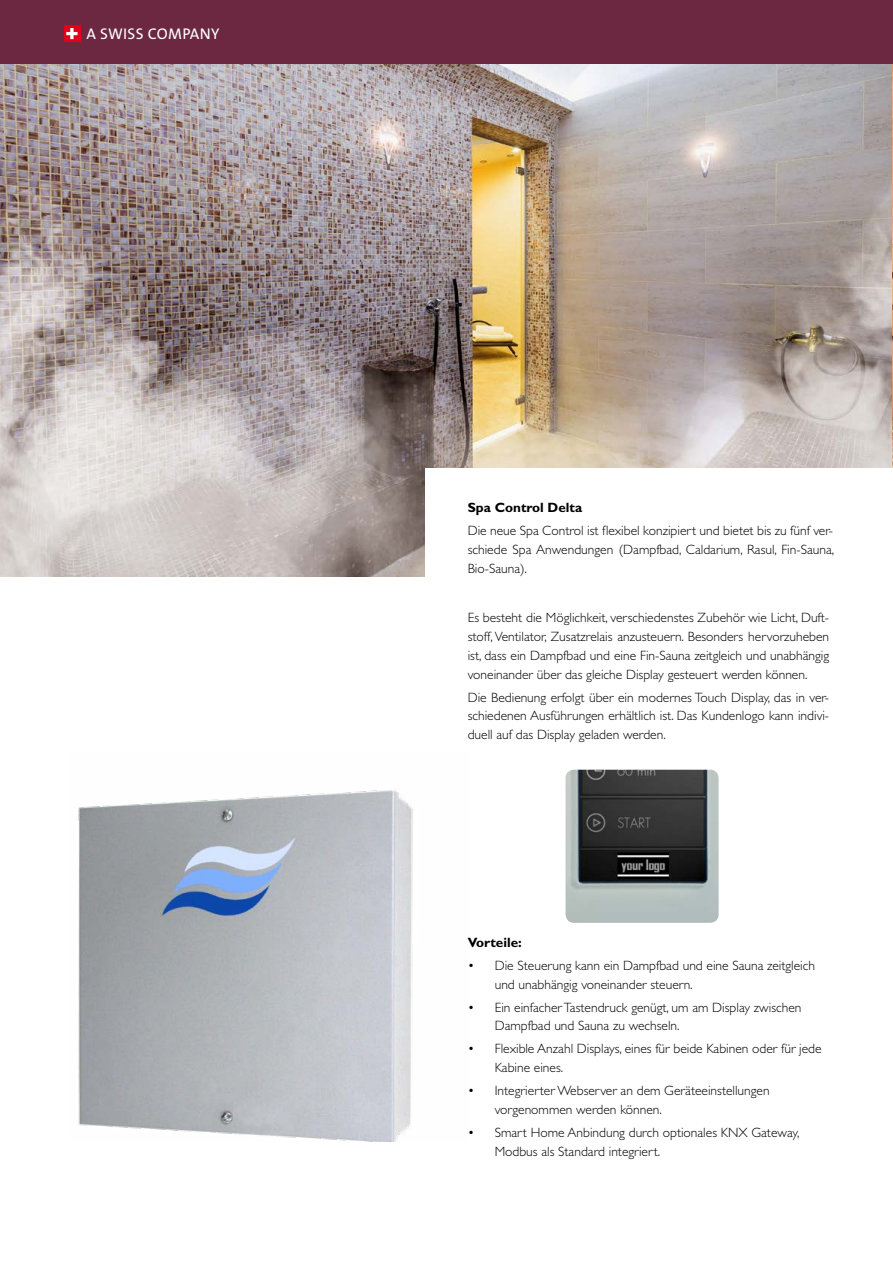
<style>
.page{position:relative;width:893px;height:1263px;background:#fff}
.page>*{position:absolute;margin:0;border:0;box-sizing:border-box;transform-origin:0 0}
.t1{font:15.6px "The Sans B W5 Plain";letter-spacing:.02em;color:#fff}
.t2{font:300 13.5px/18.8px "Gill Sans Std";color:#000}
.t3{font:700 13.5px "Gill Sans Std";color:#000}
</style>
<div class="page">
<img style="left:78px;top:790px;width:335px;height:352px">
<img style="left:0;top:64px;width:892px;height:512px">
<img style="left:566px;top:770px;width:153px;height:153px">
<div style="left:425px;top:468px;width:468px;height:121px;background:#fff"></div>
<img style="left:892px;top:64px;width:1px;height:404px">
<div style="left:0;top:0;width:893px;height:64px;background:#6c2841"></div>
<div style="left:64px;top:25px;width:16px;height:17px;background:#e2001a"></div>
<svg style="left:66px;top:28px;width:12px;height:12px"></svg>
<p class="t1" style="left:86px;top:24px;width:134px">A SWISS COMPANY</p>
<p class="t1" style="left:86px;top:30px;width:134px">A SWISS COMPANY</p>
<p class="t3" style="left:468px;top:500px;width:116px">Spa Control Delta</p>
<p class="t2" style="left:468px;top:522px;width:368px;text-align:justify">Die neue Spa Control ist flexibel konzipiert und bietet bis zu fünf ver&shy;schiede Spa Anwendungen (Dampfbad, Caldarium, Rasul, Fin-Sauna, Bio-Sauna).</p>
<p class="t2" style="left:468px;top:608px;width:363px;text-align:justify">Es besteht die Möglichkeit, verschiedenstes Zubehör wie Licht, Duft&shy;stoff, Ventilator, Zusatzrelais anzusteuern. Besonders hervorzuheben ist, dass ein Dampfbad und eine Fin-Sauna zeitgleich und unabhängig voneinander über das gleiche Display gesteuert werden können.</p>
<p class="t2" style="left:468px;top:688px;width:363px;text-align:justify">Die Bedienung erfolgt über ein modernes Touch Display, das in ver&shy;schiedenen Ausführungen erhältlich ist. Das Kundenlogo kann indivi&shy;duell auf das Display geladen werden.</p>
<p class="t3" style="left:468px;top:934px;width:56px">Vorteile:</p>
<p class="t2" style="left:495px;top:956px;width:322px;text-indent:-27px">• Die Steuerung kann ein Dampfbad und eine Sauna zeitgleich und unabhängig voneinander steuern.</p>
<p class="t2" style="left:495px;top:998px;width:308px;text-indent:-27px">• Ein einfacher Tastendruck genügt, um am Display zwischen<br>Dampfbad und Sauna zu wechseln.</p>
<p class="t2" style="left:495px;top:1040px;width:328px;text-indent:-27px">• Flexible Anzahl Displays, eines für beide Kabinen oder für jede<br>Kabine eines.</p>
<p class="t2" style="left:495px;top:1081px;width:276px;text-indent:-27px">• Integrierter Webserver an dem Geräteeinstellungen vorgenommen werden können.</p>
<p class="t2" style="left:495px;top:1123px;width:306px;text-indent:-27px">• Smart Home Anbindung durch optionales KNX Gateway,<br>Modbus als Standard integriert.</p>
</div>
